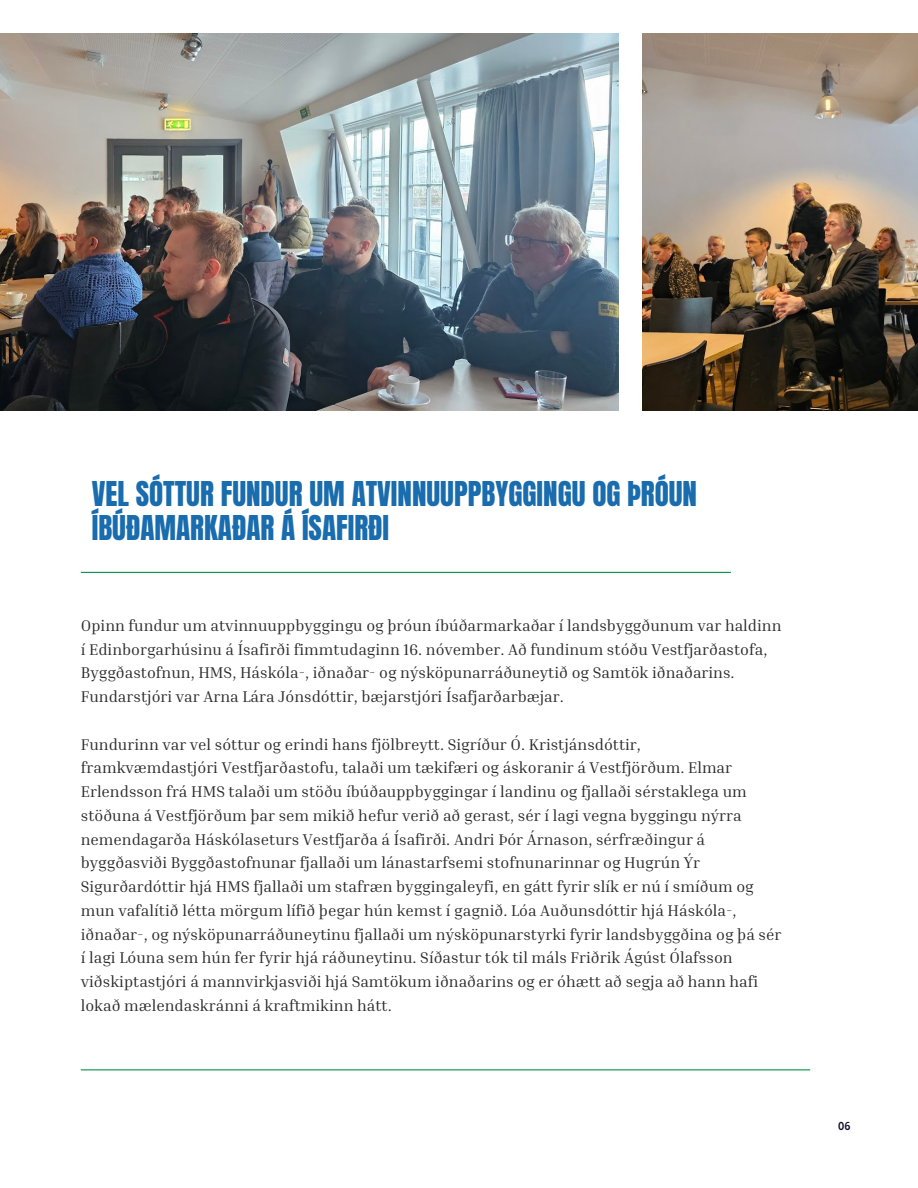
<style>
.page{position:relative;width:918px;height:1188px;background:#fff}
.page>*{position:absolute;margin:0;border:0;box-sizing:border-box;transform-origin:0 0}
.t1{font:29.1px/34.8px "Anton";color:#196cad}
.t2{font:15.9px/23.7px "Inria Serif";color:#2b2a2a}
.t3{font:700 11.25px "Almarai";color:#0e0c27}
</style>
<div class="page">
<img style="left:0;top:34px;width:618px;height:377px">
<img style="left:642px;top:34px;width:276px;height:377px">
<hr style="left:81px;top:572px;width:650px;height:1px;background:#04914b">
<hr style="left:81px;top:1069px;width:729px;height:1px;background:#04914b">
<p class="t1" style="left:92px;top:476px;width:607px">VEL SÓTTUR FUNDUR UM ATVINNUUPPBYGGINGU OG ÞRÓUN<br>ÍBÚÐAMARKAÐAR Á ÍSAFIRÐI</p>
<p class="t2" style="left:81px;top:613px;width:702px">Opinn fundur um atvinnuuppbyggingu og þróun íbúðarmarkaðar í landsbyggðunum var haldinn í Edinborgarhúsinu á Ísafirði fimmtudaginn 16. nóvember. Að fundinum stóðu Vestfjarðastofa, Byggðastofnun, HMS, Háskóla-, iðnaðar- og nýsköpunarráðuneytið og Samtök iðnaðarins.<br>Fundarstjóri var Arna Lára Jónsdóttir, bæjarstjóri Ísafjarðarbæjar.</p>
<p class="t2" style="left:81px;top:732px;width:702px">Fundurinn var vel sóttur og erindi hans fjölbreytt. Sigríður Ó. Kristjánsdóttir, framkvæmdastjóri Vestfjarðastofu, talaði um tækifæri og áskoranir á Vestfjörðum. Elmar Erlendsson frá HMS talaði um stöðu íbúðauppbyggingar í landinu og fjallaði sérstaklega um stöðuna á Vestfjörðum þar sem mikið hefur verið að gerast, sér í lagi vegna byggingu nýrra nemendagarða Háskólaseturs Vestfjarða á Ísafirði. Andri Þór Árnason, sérfræðingur á byggðasviði Byggðastofnunar fjallaði um lánastarfsemi stofnunarinnar og Hugrún Ýr Sigurðardóttir hjá HMS fjallaði um stafræn byggingaleyfi, en gátt fyrir slík er nú í smíðum og mun vafalítið létta mörgum lífið þegar hún kemst í gagnið. Lóa Auðunsdóttir hjá Háskóla-, iðnaðar-, og nýsköpunarráðuneytinu fjallaði um nýsköpunarstyrki fyrir landsbyggðina og þá sér í lagi Lóuna sem hún fer fyrir hjá ráðuneytinu. Síðastur tók til máls Friðrik Ágúst Ólafsson viðskiptastjóri á mannvirkjasviði hjá Samtökum iðnaðarins og er óhætt að segja að hann hafi lokað mælendaskránni á kraftmikinn hátt.</p>
<p class="t3" style="left:838px;top:1120px;width:14px">06</p>
</div>
